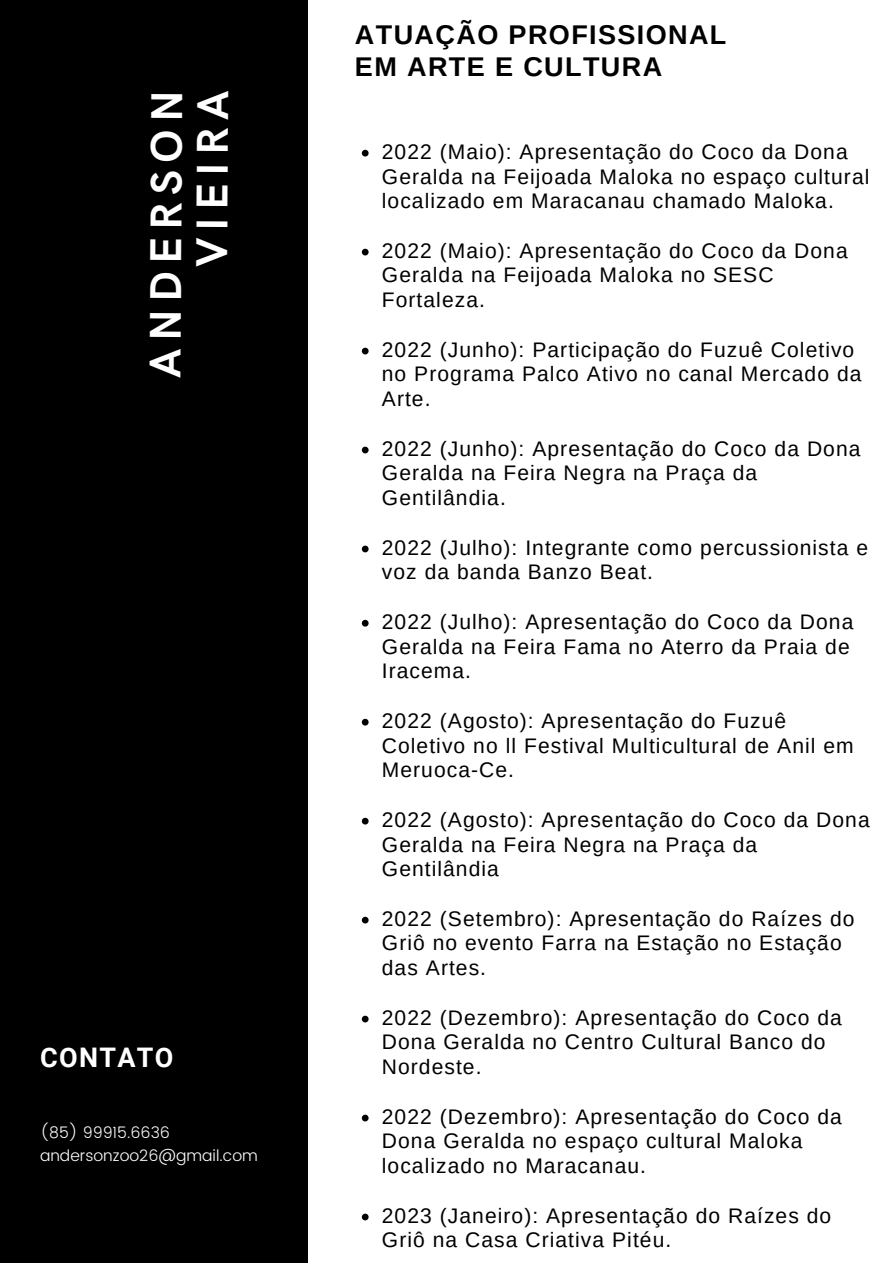
<style>
.page{position:relative;width:893px;height:1264px;background:#fff}
.page>*{position:absolute;margin:0;border:0;box-sizing:border-box;transform-origin:0 0}
.t1{font:700 44.7px/46.2px "HK Grotesk";letter-spacing:.155em;color:#fff;text-align:right}
.t2{font:700 27px/31.5px "Arimo";letter-spacing:.05em;color:#000}
.t3{font:700 27px "Roboto";letter-spacing:.05em;color:#fff}
.t4{font:21px/24.8px "Arimo";letter-spacing:.05em;color:#000}
.t5{font:300 15.6px/23px "Poppins";color:#fff}
</style>
<div class="page">
<div style="left:0;top:0;width:308px;height:1262px;background:#000"></div>
<svg style="left:362px;top:150px;width:6px;height:6px"></svg>
<svg style="left:362px;top:249px;width:6px;height:6px"></svg>
<svg style="left:362px;top:348px;width:6px;height:6px"></svg>
<svg style="left:362px;top:446px;width:6px;height:7px"></svg>
<svg style="left:362px;top:545px;width:6px;height:7px"></svg>
<svg style="left:362px;top:620px;width:6px;height:6px"></svg>
<svg style="left:362px;top:718px;width:6px;height:7px"></svg>
<svg style="left:362px;top:817px;width:6px;height:7px"></svg>
<svg style="left:362px;top:916px;width:6px;height:7px"></svg>
<svg style="left:362px;top:1015px;width:6px;height:7px"></svg>
<svg style="left:362px;top:1114px;width:6px;height:7px"></svg>
<svg style="left:362px;top:1213px;width:6px;height:7px"></svg>
<h1 class="t1" style="left:145px;top:377px;width:289px;rotate:-90deg">ANDERSON<br>VIEIRA</h1>
<p class="t3" style="left:40px;top:1041px;width:135px">CONTATO</p>
<p class="t5" style="left:40px;top:1120px;width:219px">(85) 99915.6636 andersonzoo26@gmail.com</p>
<p class="t2" style="left:355px;top:19px;width:373px">ATUAÇÃO PROFISSIONAL<br>EM ARTE E CULTURA</p>
<p class="t4" style="left:382px;top:139px;width:489px">2022 (Maio): Apresentação do Coco da Dona<br>Geralda na Feijoada Maloka no espaço cultural localizado em Maracanau chamado Maloka.</p>
<p class="t4" style="left:382px;top:238px;width:467px">2022 (Maio): Apresentação do Coco da Dona<br>Geralda na Feijoada Maloka no SESC<br>Fortaleza.</p>
<p class="t4" style="left:382px;top:337px;width:481px">2022 (Junho): Participação do Fuzuê Coletivo no Programa Palco Ativo no canal Mercado da<br>Arte.</p>
<p class="t4" style="left:382px;top:436px;width:480px">2022 (Junho): Apresentação do Coco da Dona<br>Geralda na Feira Negra na Praça da<br>Gentilândia.</p>
<p class="t4" style="left:382px;top:535px;width:487px">2022 (Julho): Integrante como percussionista e voz da banda Banzo Beat.</p>
<p class="t4" style="left:382px;top:609px;width:473px">2022 (Julho): Apresentação do Coco da Dona<br>Geralda na Feira Fama no Aterro da Praia de<br>Iracema.</p>
<p class="t4" style="left:382px;top:708px;width:473px">2022 (Agosto): Apresentação do Fuzuê<br>Coletivo no ll Festival Multicultural de Anil em<br>Meruoca-Ce.</p>
<p class="t4" style="left:382px;top:807px;width:489px">2022 (Agosto): Apresentação do Coco da Dona<br>Geralda na Feira Negra na Praça da<br>Gentilândia</p>
<p class="t4" style="left:382px;top:906px;width:474px">2022 (Setembro): Apresentação do Raízes do<br>Griô no evento Farra na Estação no Estação das Artes.</p>
<p class="t4" style="left:382px;top:1005px;width:461px">2022 (Dezembro): Apresentação do Coco da<br>Dona Geralda no Centro Cultural Banco do<br>Nordeste.</p>
<p class="t4" style="left:382px;top:1103px;width:461px">2022 (Dezembro): Apresentação do Coco da<br>Dona Geralda no espaço cultural Maloka localizado no Maracanau.</p>
<p class="t4" style="left:382px;top:1202px;width:451px">2023 (Janeiro): Apresentação do Raízes do<br>Griô na Casa Criativa Pitéu.</p>
</div>
